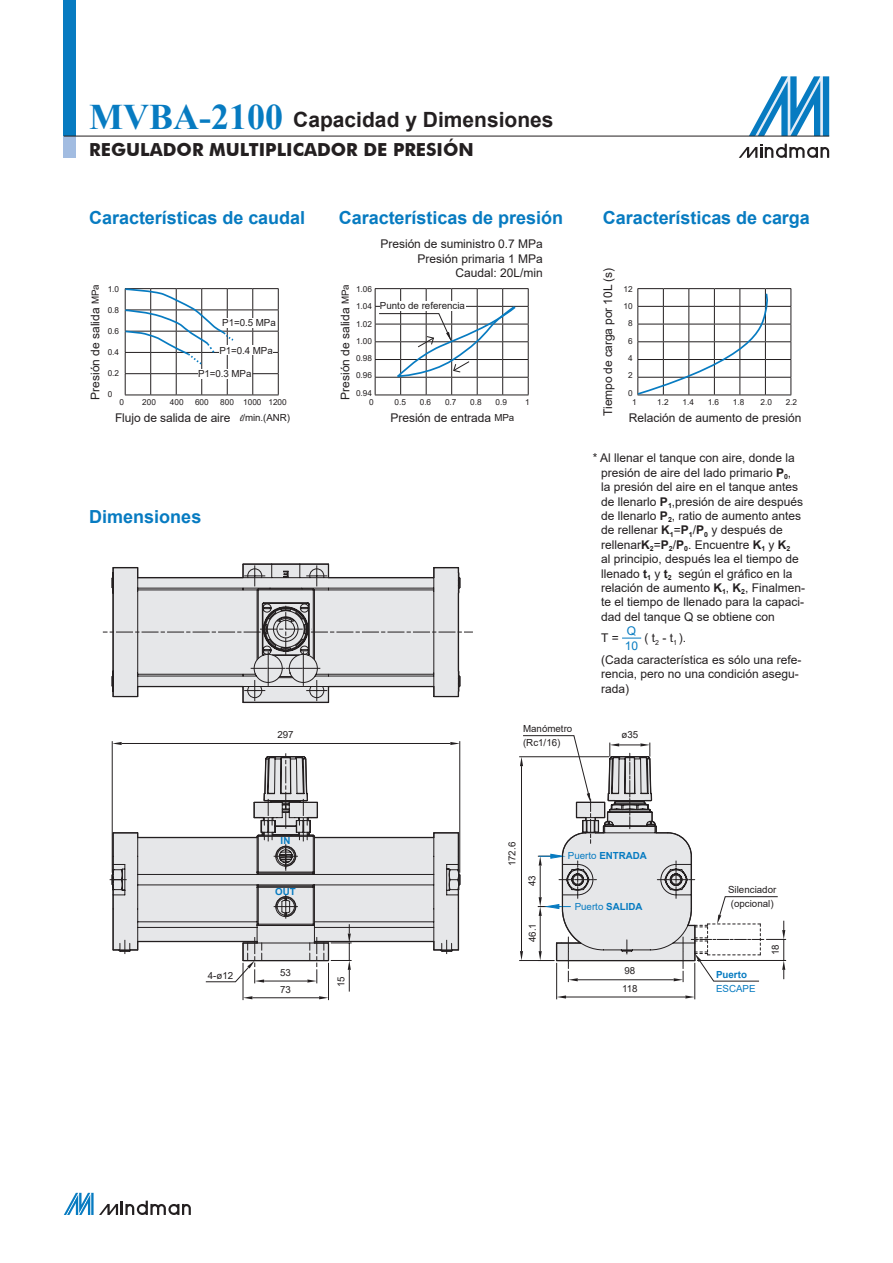
<style>
.page{position:relative;width:893px;height:1263px;background:#fff}
.page>*{position:absolute;margin:0;border:0;box-sizing:border-box;transform-origin:0 0}
.t1{font:700 21px "Arial";color:#231f20}
.t2{font:700 18px "Arial";letter-spacing:-.005em;color:#077bc1}
.t3{font:700 18px "Futura BT";color:#231f20}
.t4{font:12px/14.4px "Arial";color:#231f20}
.t5{font:12px/14.4px "Arial";color:#077bc1}
.t6{font:9.75px/13.5px "Arial";color:#231f20}
.t7{font:700 9.75px "Arial";color:#077bc1}
.t8{font:9.75px "Arial";color:#077bc1}
.t9{font:8.25px/17.2px "Arial";color:#231f20;text-align:center}
.s1{font-family:"Times New Roman";font-size:36px;color:#077bc1}
.s2{font-size:9.75px}
.s3{font-family:"Brush Script";font-size:10.5px}
.s4{font-weight:700}
.s5{font-weight:400}
</style>
<div class="page">
<svg style="left:749px;top:76px;width:80px;height:60px"></svg>
<svg style="left:739px;top:144px;width:90px;height:14px"></svg>
<div style="left:64px;top:0;width:12px;height:136px;background:#077bc1"></div>
<div style="left:64px;top:136px;width:12px;height:21px;background:#a2bce1"></div>
<hr style="left:64px;top:136px;width:765px;height:1px;background:#231f20">
<svg style="left:64px;top:1193px;width:127px;height:22px"></svg>
<hr style="left:328px;top:963px;width:1px;height:37px;background:#231f20">
<hr style="left:243px;top:963px;width:1px;height:37px;background:#231f20">
<svg style="left:110px;top:879px;width:241px;height:120px"></svg>
<svg style="left:111px;top:703px;width:350px;height:258px"></svg>
<svg style="left:111px;top:563px;width:350px;height:140px"></svg>
<hr style="left:519px;top:960px;width:35px;height:1px;background:#231f20">
<hr style="left:519px;top:756px;width:90px;height:1px;background:#231f20">
<svg style="left:557px;top:995px;width:9px;height:3px"></svg>
<svg style="left:685px;top:995px;width:9px;height:3px"></svg>
<hr style="left:566px;top:997px;width:119px;height:1px;background:#231f20">
<hr style="left:694px;top:963px;width:1px;height:36px;background:#231f20">
<hr style="left:556px;top:963px;width:1px;height:36px;background:#231f20">
<svg style="left:520px;top:735px;width:266px;height:247px"></svg>
<svg style="left:622px;top:638px;width:19px;height:1px"></svg>
<svg style="left:124px;top:288px;width:155px;height:108px"></svg>
<svg style="left:637px;top:288px;width:155px;height:108px"></svg>
<svg style="left:375px;top:288px;width:154px;height:108px"></svg>
<h1 class="t1" style="left:89px;top:105px;width:466px"><span class="s1">MVBA-2100</span> Capacidad y Dimensiones</h1>
<h2 class="t3" style="left:89px;top:139px;width:386px">REGULADOR MULTIPLICADOR DE PRESIÓN</h2>
<h2 class="t2" style="left:89px;top:205px;width:217px">Características de caudal</h2>
<h2 class="t2" style="left:339px;top:205px;width:226px">Características de presión</h2>
<h2 class="t2" style="left:603px;top:205px;width:208px">Características de carga</h2>
<p class="t4" style="left:88px;top:400px;width:117px;rotate:-90deg">Presión de salida <span class="s2">MPa</span></p>
<p class="t4" style="left:381px;top:237px;width:164px;text-align:right">Presión de suministro 0.7 MPa<br>Presión primaria 1 MPa<br>Caudal: 20L/min</p>
<p class="t4" style="left:601px;top:416px;width:149px;rotate:-90deg">Tiempo de carga por 10L (s)</p>
<p class="t4" style="left:338px;top:400px;width:117px;rotate:-90deg">Presión de salida <span class="s2">MPa</span></p>
<p class="t9" style="left:623px;top:280px;width:11px">12<br>10<br>8<br>6<br>4<br>2<br>0</p>
<p class="t9" style="left:356px;top:280px;width:18px;text-align:justify">1.06<br>1.04<br>1.02<br>1.00<br>0.98<br>0.96<br>0.94</p>
<p class="t9" style="left:108px;top:280px;width:13px">1.0</p>
<p class="t9" style="left:108px;top:301px;width:13px">0.8</p>
<p class="t9" style="left:108px;top:322px;width:13px">0.6</p>
<p class="t9" style="left:108px;top:343px;width:13px">0.4</p>
<p class="t9" style="left:108px;top:364px;width:13px">0.2</p>
<p class="t9" style="left:108px;top:385px;width:6px">0</p>
<p class="t6" style="left:380px;top:299px;width:87px">Punto de referencia</p>
<p class="t6" style="left:222px;top:316px;width:55px">P1=0.5 MPa</p>
<p class="t6" style="left:219px;top:343px;width:55px">P1=0.4 MPa</p>
<p class="t6" style="left:198px;top:367px;width:55px">P1=0.3 MPa</p>
<p class="t9" style="left:119px;top:393px;width:6px">0</p>
<p class="t9" style="left:142px;top:393px;width:15px">200</p>
<p class="t9" style="left:170px;top:393px;width:15px">400</p>
<p class="t9" style="left:195px;top:393px;width:15px">600</p>
<p class="t9" style="left:220px;top:393px;width:68px">800 1000 1200</p>
<p class="t9" style="left:369px;top:393px;width:6px">0</p>
<p class="t9" style="left:395px;top:393px;width:13px">0.5</p>
<p class="t9" style="left:420px;top:393px;width:13px">0.6</p>
<p class="t9" style="left:445px;top:393px;width:13px">0.7</p>
<p class="t9" style="left:470px;top:393px;width:13px">0.8</p>
<p class="t9" style="left:495px;top:393px;width:13px">0.9</p>
<p class="t9" style="left:525px;top:393px;width:6px">1</p>
<p class="t9" style="left:632px;top:393px;width:6px">1</p>
<p class="t9" style="left:657px;top:393px;width:13px">1.2</p>
<p class="t9" style="left:682px;top:393px;width:13px">1.4</p>
<p class="t9" style="left:708px;top:393px;width:13px">1.6</p>
<p class="t9" style="left:733px;top:393px;width:13px">1.8</p>
<p class="t9" style="left:760px;top:393px;width:13px">2.0</p>
<p class="t9" style="left:786px;top:393px;width:13px">2.2</p>
<p class="t4" style="left:115px;top:411px;width:176px">Flujo de salida de aire <span class="s3">l</span><span class="s2">/min.(ANR)</span></p>
<p class="t4" style="left:629px;top:411px;width:174px">Relación de aumento de presión</p>
<p class="t4" style="left:390px;top:411px;width:125px">Presión de entrada <span class="s2">MPa</span></p>
<h2 class="t2" style="left:89px;top:503px;width:114px">Dimensiones</h2>
<p class="t6" style="left:208px;top:968px;width:27px">4-ø12</p>
<p class="t4" style="left:601px;top:451px;width:205px;text-indent:-9px">* Al llenar el tanque con aire, donde la presión de aire del lado primario <span class="s4">P</span><sub>0</sub>,<br>la presión del aire en el tanque antes de llenarlo <span class="s4">P</span><sub>1</sub>,presión de aire después de llenarlo <span class="s4">P</span><sub>2</sub>, ratio de aumento antes de rellenar <span class="s4">K</span><sub>1</sub>=<span class="s4">P</span><sub>1</sub>/<span class="s4">P</span><sub>0</sub> y después de rellenar<span class="s4">K</span><sub>2</sub>=<span class="s4">P</span><sub>2</sub>/<span class="s4">P</span><sub>0</sub>. Encuentre <span class="s4">K</span><sub>1</sub> y <span class="s4">K</span><sub>2<br></sub>al principio, después lea el tiempo de llenado <span class="s4">t</span><sub>1</sub> y <span class="s4">t</span><sub>2</sub> según el gráfico en la relación de aumento <span class="s4">K</span><sub>1</sub>, <span class="s4">K</span><sub>2</sub>, Finalmen&shy;te el tiempo de llenado para la capaci&shy;dad del tanque Q se obtiene con</p>
<p class="t4" style="left:601px;top:631px;width:19px">T =</p>
<p class="t5" style="left:625px;top:624px;width:15px">Q<br>10</p>
<p class="t4" style="left:601px;top:627px;width:202px;line-height:21.6px;text-indent:43px">( t<sub>2</sub> - t<sub>1</sub> ).<br>(Cada característica es sólo una refe-</p>
<p class="t4" style="left:601px;top:667px;width:199px">rencia, pero no una condición asegu&shy;rada)</p>
<p class="t6" style="left:523px;top:722px;width:51px">Manómetro (Rc1/16)</p>
<p class="t6" style="left:277px;top:728px;width:18px">297</p>
<p class="t6" style="left:621px;top:727px;width:18px">ø35</p>
<p class="t7" style="left:281px;top:834px;width:11px">IN</p>
<p class="t7" style="left:275px;top:885px;width:22px">OUT</p>
<p class="t6" style="left:505px;top:866px;width:26px;rotate:-90deg">172.6</p>
<p class="t6" style="left:525px;top:886px;width:12px;rotate:-90deg">43</p>
<p class="t6" style="left:525px;top:942px;width:20px;rotate:-90deg">46.1</p>
<p class="t7" style="left:568px;top:849px;width:81px"><span class="s5">Puerto</span> ENTRADA</p>
<p class="t8" style="left:575px;top:900px;width:69px">Puerto <span class="s4">SALIDA</span></p>
<p class="t6" style="left:728px;top:883px;width:50px">Silenciador (opcional)</p>
<p class="t6" style="left:768px;top:955px;width:12px;rotate:-90deg">18</p>
<p class="t6" style="left:280px;top:966px;width:12px">53</p>
<p class="t6" style="left:622px;top:962px;width:17px;line-height:17.7px">98<br>118</p>
<p class="t7" style="left:716px;top:968px;width:32px">Puerto</p>
<p class="t6" style="left:334px;top:987px;width:12px;rotate:-90deg">15</p>
<p class="t8" style="left:716px;top:981px;width:41px">ESCAPE</p>
<p class="t6" style="left:280px;top:983px;width:12px">73</p>
</div>
